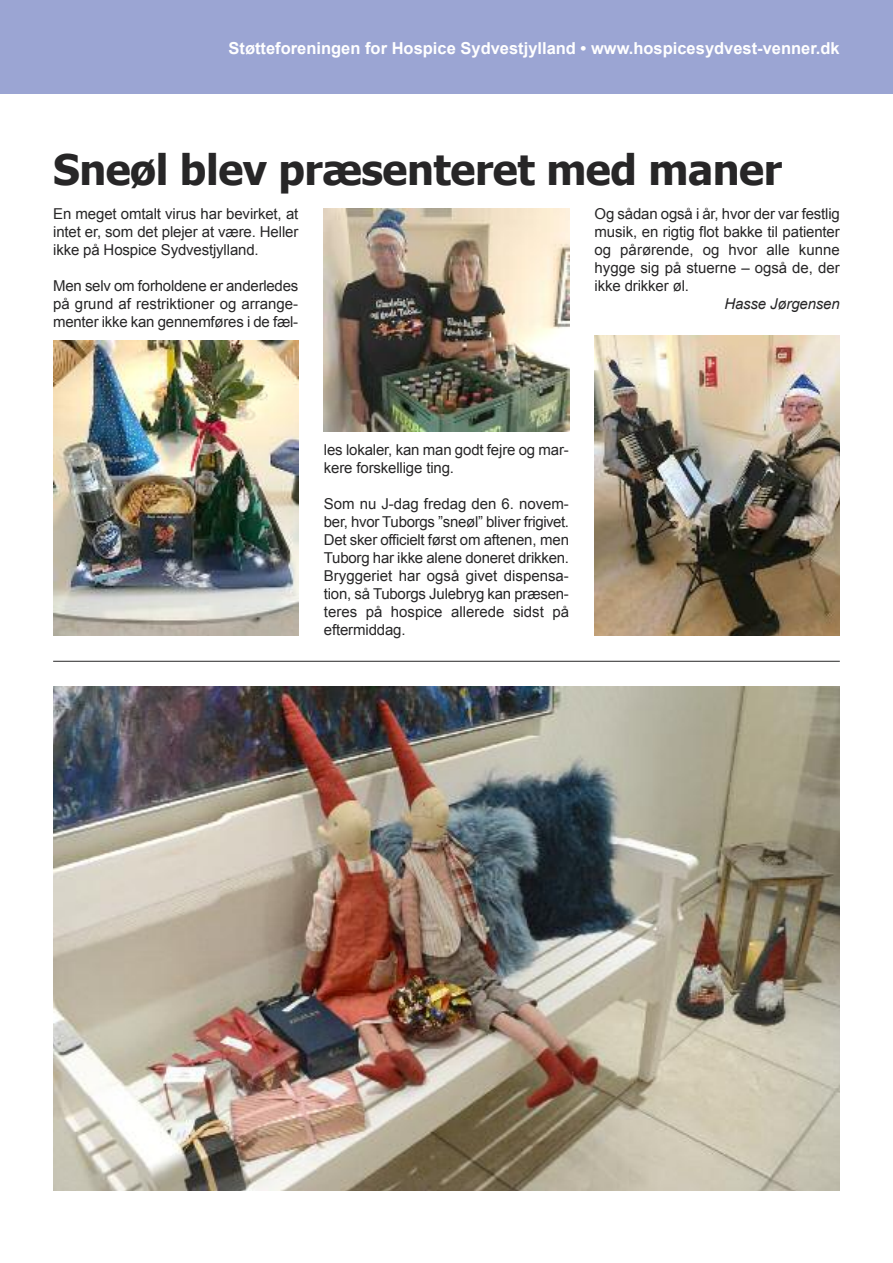
<style>
.page{position:relative;width:893px;height:1263px;background:#fff}
.page>*{position:absolute;margin:0;border:0;box-sizing:border-box;transform-origin:0 0}
.t1{font:700 42px "Tahoma";letter-spacing:-.01em;color:#272627}
.t2{font:700 16.5px "Arial";color:#fff}
.t3{font:15px/18px "Arial";letter-spacing:-.01em;color:#272627;text-align:justify}
.t4{font:italic 15px "Arial";letter-spacing:-.01em;color:#272627}
</style>
<div class="page">
<div style="left:0;top:0;width:893px;height:94px;background:#9ba5d3"></div>
<img style="left:595px;top:335px;width:245px;height:300px">
<img style="left:53px;top:340px;width:245px;height:295px">
<img style="left:324px;top:208px;width:245px;height:224px">
<hr style="left:53px;top:661px;width:787px;height:1px;background:#272627">
<img style="left:53px;top:687px;width:787px;height:504px">
<p class="t2" style="left:229px;top:39px;width:613px">Støtteforeningen for Hospice Sydvestjylland • www.hospicesydvest-venner.dk</p>
<h1 class="t1" style="left:53px;top:143px;width:730px">Sneøl blev præsenteret med maner</h1>
<p class="t3" style="left:53px;top:205px;width:247px">En meget omtalt virus har bevirket, at intet er, som det plejer at være. Heller ikke på Hospice Sydvestjylland.</p>
<p class="t3" style="left:53px;top:277px;width:247px">Men selv om forholdene er anderledes på grund af restriktioner og arrange&shy;menter ikke kan gennemføres i de fæl-</p>
<p class="t3" style="left:595px;top:205px;width:247px">Og sådan også i år, hvor der var festlig musik, en rigtig flot bakke til patienter og pårørende, og hvor alle kunne hygge sig på stuerne – også de, der ikke drikker øl.</p>
<p class="t4" style="left:724px;top:296px;width:117px">Hasse Jørgensen</p>
<p class="t3" style="left:324px;top:441px;width:247px">les lokaler, kan man godt fejre og mar&shy;kere forskellige ting.</p>
<p class="t3" style="left:324px;top:495px;width:247px">Som nu J-dag fredag den 6. novem&shy;ber, hvor Tuborgs ”sneøl” bliver frigivet.<br>Det sker officielt først om aftenen, men Tuborg har ikke alene doneret drikken.<br>Bryggeriet har også givet dispensa&shy;tion, så Tuborgs Julebryg kan præsen&shy;teres på hospice allerede sidst på eftermiddag.</p>
</div>
